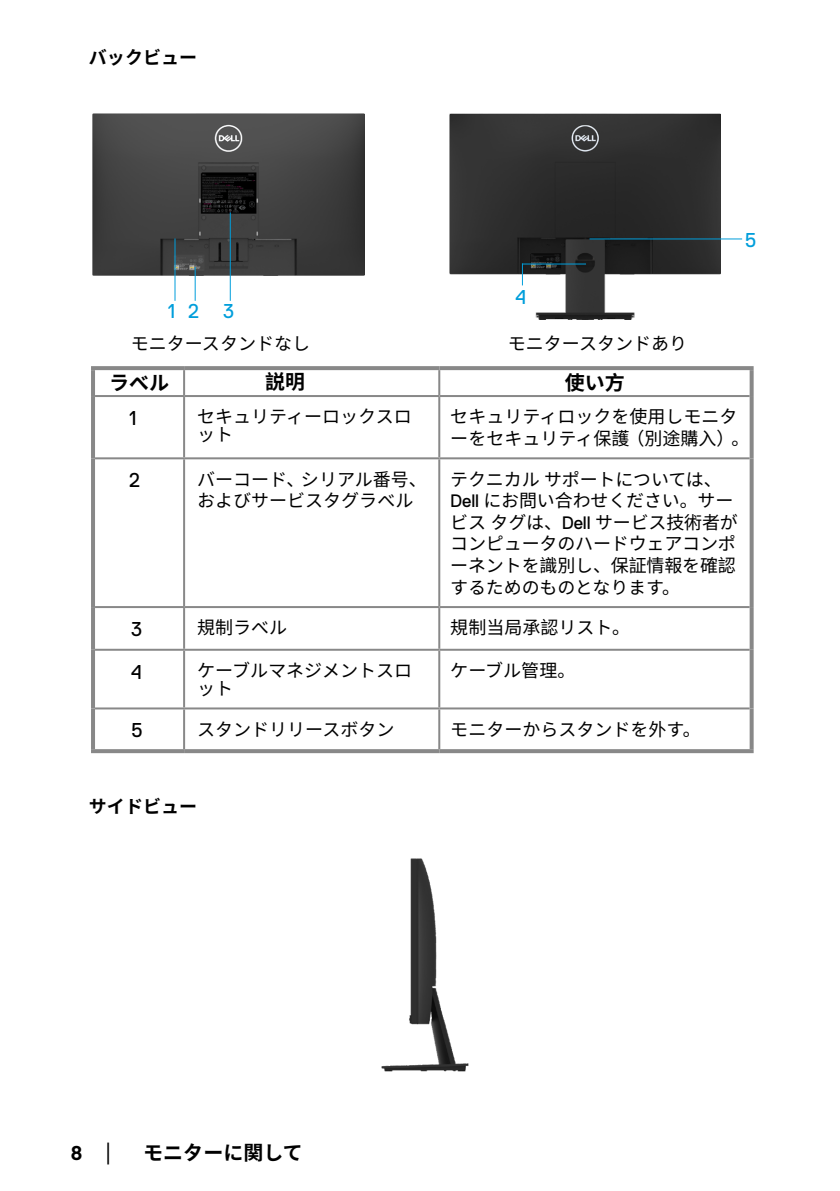
<style>
.page{position:relative;width:840px;height:1191px;background:#fff}
.page>*{position:absolute;margin:0;border:0;box-sizing:border-box;transform-origin:0 0}
.t1{font:700 20px "Noto Sans Hans";color:#000}
.t2{font:20px "Dell Replica";color:#009edb}
.t3{font:20px "Dell Replica";color:#000}
.t4{font:700 20px "Dell Replica";color:#000}
.t5{font:18px/21.6px "Noto Sans Hans";color:#000}
.t6{font:700 18px "Noto Sans Hans";color:#000}
.s1{font-family:"Dell Replica"}
.s2{font-family:"Arial";font-weight:400;font-size:18px}
</style>
<div class="page">
<img style="left:381px;top:858px;width:88px;height:214px">
<img style="left:92px;top:113px;width:272px;height:162px">
<img style="left:449px;top:113px;width:271px;height:207px">
<hr style="left:589px;top:238px;width:152px;height:1px;background:#009edb">
<svg style="left:521px;top:264px;width:1px;height:21px"></svg>
<hr style="left:521px;top:263px;width:64px;height:1px;background:#009edb">
<hr style="left:174px;top:238px;width:1px;height:63px;background:#009edb">
<hr style="left:230px;top:212px;width:1px;height:89px;background:#009edb">
<hr style="left:194px;top:267px;width:1px;height:34px;background:#009edb">
<svg style="left:95px;top:370px;width:654px;height:379px"></svg>
<svg style="left:91px;top:366px;width:93px;height:4px"></svg>
<hr style="left:91px;top:370px;width:4px;height:26px;background:#888">
<svg style="left:184px;top:366px;width:255px;height:4px"></svg>
<svg style="left:439px;top:366px;width:314px;height:4px"></svg>
<svg style="left:749px;top:370px;width:4px;height:26px"></svg>
<hr style="left:91px;top:396px;width:4px;height:62px;background:#888">
<svg style="left:749px;top:396px;width:4px;height:62px"></svg>
<hr style="left:91px;top:458px;width:4px;height:149px;background:#888">
<svg style="left:749px;top:458px;width:4px;height:149px"></svg>
<hr style="left:91px;top:607px;width:4px;height:43px;background:#888">
<svg style="left:749px;top:607px;width:4px;height:43px"></svg>
<hr style="left:91px;top:650px;width:4px;height:58px;background:#888">
<svg style="left:749px;top:650px;width:4px;height:58px"></svg>
<hr style="left:91px;top:708px;width:4px;height:41px;background:#888">
<svg style="left:749px;top:708px;width:4px;height:41px"></svg>
<svg style="left:91px;top:749px;width:93px;height:4px"></svg>
<svg style="left:184px;top:749px;width:255px;height:4px"></svg>
<svg style="left:439px;top:749px;width:314px;height:4px"></svg>
<hr style="left:183px;top:370px;width:2px;height:25px;background:#888">
<hr style="left:438px;top:370px;width:2px;height:25px;background:#888">
<hr style="left:95px;top:395px;width:89px;height:2px;background:#888">
<hr style="left:184px;top:395px;width:255px;height:2px;background:#888">
<hr style="left:183px;top:397px;width:2px;height:60px;background:#888">
<hr style="left:439px;top:395px;width:310px;height:2px;background:#888">
<hr style="left:438px;top:397px;width:2px;height:60px;background:#888">
<hr style="left:95px;top:457px;width:89px;height:2px;background:#888">
<hr style="left:184px;top:457px;width:255px;height:2px;background:#888">
<hr style="left:183px;top:459px;width:2px;height:147px;background:#888">
<hr style="left:439px;top:457px;width:310px;height:2px;background:#888">
<hr style="left:438px;top:459px;width:2px;height:147px;background:#888">
<hr style="left:95px;top:606px;width:89px;height:2px;background:#888">
<hr style="left:184px;top:606px;width:255px;height:2px;background:#888">
<hr style="left:183px;top:608px;width:2px;height:41px;background:#888">
<hr style="left:439px;top:606px;width:310px;height:2px;background:#888">
<hr style="left:438px;top:608px;width:2px;height:41px;background:#888">
<hr style="left:95px;top:649px;width:89px;height:2px;background:#888">
<hr style="left:184px;top:649px;width:255px;height:2px;background:#888">
<hr style="left:183px;top:651px;width:2px;height:56px;background:#888">
<hr style="left:439px;top:649px;width:310px;height:2px;background:#888">
<hr style="left:438px;top:651px;width:2px;height:56px;background:#888">
<hr style="left:95px;top:707px;width:89px;height:2px;background:#888">
<hr style="left:184px;top:707px;width:255px;height:2px;background:#888">
<hr style="left:183px;top:709px;width:2px;height:40px;background:#888">
<hr style="left:439px;top:707px;width:310px;height:2px;background:#888">
<hr style="left:438px;top:709px;width:2px;height:40px;background:#888">
<p class="t6" style="left:89px;top:47px;width:109px">バックビュー</p>
<p class="t2" style="left:744px;top:228px;width:13px">5</p>
<p class="t2" style="left:188px;top:300px;width:12px">2</p>
<p class="t2" style="left:168px;top:300px;width:9px">1</p>
<p class="t2" style="left:223px;top:300px;width:12px">3</p>
<p class="t2" style="left:515px;top:286px;width:12px">4</p>
<p class="t5" style="left:131px;top:333px;width:181px">モニタースタンドなし</p>
<p class="t5" style="left:507px;top:333px;width:181px">モニタースタンドあり</p>
<p class="t1" style="left:109px;top:371px;width:61px">ラベル</p>
<p class="t1" style="left:265px;top:370px;width:41px">説明</p>
<p class="t1" style="left:564px;top:371px;width:61px">使い方</p>
<p class="t3" style="left:129px;top:407px;width:9px">1</p>
<p class="t5" style="left:197px;top:408px;width:216px;line-height:18px">セキュリティーロックスロット</p>
<p class="t5" style="left:450px;top:406px;width:300px">セキュリティロックを使用しモニターをセキュリティ保護（別途購入）。</p>
<p class="t3" style="left:129px;top:469px;width:12px">2</p>
<p class="t5" style="left:197px;top:468px;width:231px">バーコード、シリアル番号、およびサービスタグラベル</p>
<p class="t5" style="left:450px;top:468px;width:289px">テクニカルサポートについては、<br><span class="s1">Dell</span> にお問い合わせください。サービスタグは、<span class="s1">Dell</span> サービス技術者がコンピュータのハードウェアコンポーネントを識別し、保証情報を確認するためのものとなります。</p>
<p class="t3" style="left:131px;top:618px;width:12px">3</p>
<p class="t5" style="left:197px;top:617px;width:92px">規制ラベル</p>
<p class="t5" style="left:450px;top:617px;width:181px">規制当局承認リスト。</p>
<p class="t3" style="left:131px;top:660px;width:12px">4</p>
<p class="t5" style="left:197px;top:661px;width:216px;line-height:18px">ケーブルマネジメントスロット</p>
<p class="t5" style="left:450px;top:660px;width:126px">ケーブル管理。</p>
<p class="t3" style="left:131px;top:719px;width:13px">5</p>
<p class="t5" style="left:197px;top:718px;width:199px">スタンドリリースボタン</p>
<p class="t5" style="left:450px;top:718px;width:252px">モニターからスタンドを外す。</p>
<p class="t6" style="left:89px;top:796px;width:109px">サイドビュー</p>
<p class="t4" style="left:71px;top:1142px;width:45px">8 <span class="s2">│</span></p>
<p class="t1" style="left:143px;top:1141px;width:161px">モニターに関して</p>
</div>
